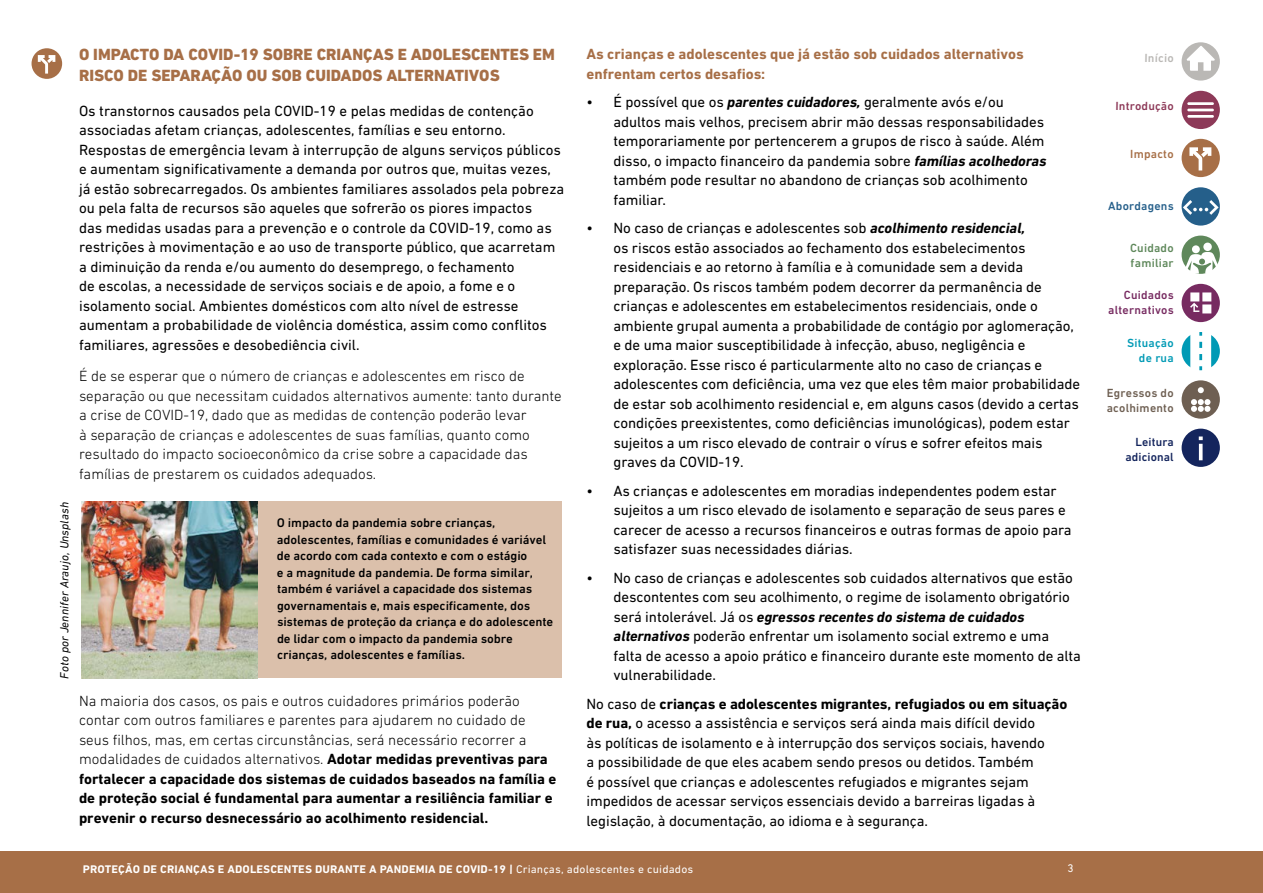
<style>
.page{position:relative;width:1263px;height:893px;background:#fff}
.page>*{position:absolute;margin:0;border:0;box-sizing:border-box;transform-origin:0 0}
.t1{font:800 16.5px/21px "DIN Next W1 G";color:#a76f47}
.t2{font:15px/19.5px "DIN Next W1 G";letter-spacing:-.005em;color:#000}
.t3{font:300 15px/19.5px "DIN Next W1 G";color:#000}
.t4{font:700 15px/19.5px "DIN Next W1 G";color:#a76f47}
.t5{font:500 12.75px/16.5px "DIN Next W1 G";color:#000}
.t6{font:italic 12px "DIN Next W1 G";letter-spacing:.01em;color:#000}
.t7{font:500 12px/15px "DIN Next W1 G";letter-spacing:.02em;color:#6e5f52}
.t8{font:500 12px/15px "DIN Next W1 G";letter-spacing:.02em;color:#772b61;text-align:right}
.t9{font:500 12px/15px "DIN Next W1 G";letter-spacing:.01em;color:#14255d;text-align:right}
.t10{font:500 12px/15px "DIN Next W1 G";letter-spacing:.02em;color:#5f885b}
.t11{font:500 12px/15px "DIN Next W1 G";letter-spacing:.02em;color:#009ab5;text-align:right}
.t12{font:500 12px "DIN Next W1 G";color:#8d3958}
.t13{font:500 12px "DIN Next W1 G";letter-spacing:.02em;color:#255f8a}
.t14{font:500 12px "DIN Next W1 G";letter-spacing:.02em;color:#a76f47}
.t15{font:500 12px "DIN Next W1 G";color:#bab8b5}
.t16{font:700 11.25px "DIN Next W1 G";color:#fff}
.t17{font:11.25px "DIN Next W1 G";color:#fff}
.s1{font-weight:700}
.s2{font-weight:700;font-style:italic}
.s3{font-weight:400}
</style>
<div class="page">
<div style="left:32px;top:48px;width:30px;height:31px;background:#a76f47;border-radius:50%"></div>
<svg style="left:38px;top:55px;width:17px;height:19px"></svg>
<div style="left:0;top:851px;width:1263px;height:42px;background:#a76f47"></div>
<div style="left:258px;top:502px;width:303px;height:176px;background:#dbc0ab"></div>
<img style="left:82px;top:501px;width:176px;height:177px">
<div style="left:1181px;top:42px;width:39px;height:39px;background:#bab8b5;border-radius:50%"></div>
<div style="left:1181px;top:91px;width:39px;height:38px;background:#8d3958;border-radius:50%"></div>
<hr style="left:1187px;top:102px;width:27px;height:3px;background:#fff">
<hr style="left:1187px;top:109px;width:27px;height:2px;background:#fff">
<hr style="left:1187px;top:115px;width:27px;height:3px;background:#fff">
<div style="left:1181px;top:139px;width:39px;height:38px;background:#a76f47;border-radius:50%"></div>
<svg style="left:1189px;top:147px;width:22px;height:23px"></svg>
<div style="left:1181px;top:380px;width:39px;height:39px;background:#6e5f52;border-radius:50%"></div>
<svg style="left:1198px;top:387px;width:6px;height:6px"></svg>
<svg style="left:1191px;top:399px;width:19px;height:13px"></svg>
<svg style="left:1181px;top:332px;width:39px;height:38px"></svg>
<svg style="left:1190px;top:332px;width:21px;height:39px"></svg>
<div style="left:1181px;top:187px;width:39px;height:39px;background:#255f8a;border-radius:50%"></div>
<svg style="left:1183px;top:200px;width:35px;height:15px"></svg>
<svg style="left:1186px;top:46px;width:29px;height:25px"></svg>
<div style="left:1181px;top:236px;width:39px;height:38px;background:#5f885b;border-radius:50%"></div>
<svg style="left:1184px;top:252px;width:35px;height:22px"></svg>
<div style="left:1192px;top:245px;width:8px;height:8px;background:#fff;border-radius:50%"></div>
<div style="left:1203px;top:243px;width:9px;height:8px;background:#fff;border-radius:50%"></div>
<div style="left:1181px;top:284px;width:39px;height:38px;background:#772b61;border-radius:50%"></div>
<svg style="left:1190px;top:292px;width:21px;height:21px"></svg>
<div style="left:1181px;top:429px;width:39px;height:38px;background:#14255d;border-radius:50%"></div>
<svg style="left:1199px;top:436px;width:4px;height:4px"></svg>
<hr style="left:1199px;top:444px;width:3px;height:16px;background:#fff">
<p class="t6" style="left:57px;top:679px;width:178px;rotate:-90deg">Foto por Jennifer Araujo, Unsplash</p>
<p class="t1" style="left:79px;top:44px;width:477px">O IMPACTO DA COVID-19 SOBRE CRIANÇAS E ADOLESCENTES EM<br>RISCO DE SEPARAÇÃO OU SOB CUIDADOS ALTERNATIVOS</p>
<p class="t2" style="left:79px;top:101px;width:487px">Os transtornos causados pela COVID-19 e pelas medidas de contenção associadas afetam crianças, adolescentes, famílias e seu entorno.<br>Respostas de emergência levam à interrupção de alguns serviços públicos e aumentam significativamente a demanda por outros que, muitas vezes, já estão sobrecarregados. Os ambientes familiares assolados pela pobreza ou pela falta de recursos são aqueles que sofrerão os piores impactos<br>das medidas usadas para a prevenção e o controle da COVID-19, como as restrições à movimentação e ao uso de transporte público, que acarretam a diminuição da renda e/ou aumento do desemprego, o fechamento<br>de escolas, a necessidade de serviços sociais e de apoio, a fome e o isolamento social. Ambientes domésticos com alto nível de estresse aumentam a probabilidade de violência doméstica, assim como conflitos familiares, agressões e desobediência civil.</p>
<p class="t3" style="left:79px;top:366px;width:484px">É de se esperar que o número de crianças e adolescentes em risco de separação ou que necessitam cuidados alternativos aumente: tanto durante a crise de COVID-19, dado que as medidas de contenção poderão levar<br>à separação de crianças e adolescentes de suas famílias, quanto como resultado do impacto socioeconômico da crise sobre a capacidade das famílias de prestarem os cuidados adequados.</p>
<p class="t5" style="left:277px;top:514px;width:278px">O impacto da pandemia sobre crianças, adolescentes, famílias e comunidades é variável de acordo com cada contexto e com o estágio<br>e a magnitude da pandemia. De forma similar, também é variável a capacidade dos sistemas governamentais e, mais especificamente, dos sistemas de proteção da criança e do adolescente de lidar com o impacto da pandemia sobre crianças, adolescentes e famílias.</p>
<p class="t3" style="left:79px;top:691px;width:479px">Na maioria dos casos, os pais e outros cuidadores primários poderão contar com outros familiares e parentes para ajudarem no cuidado de seus filhos, mas, em certas circunstâncias, será necessário recorrer a modalidades de cuidados alternativos. <span class="s1">Adotar medidas preventivas para fortalecer a capacidade dos sistemas de cuidados baseados na família e de proteção social é fundamental para aumentar a resiliência familiar e prevenir o recurso desnecessário ao acolhimento residencial.</span></p>
<p class="t4" style="left:586px;top:44px;width:439px">As crianças e adolescentes que já estão sob cuidados alternativos enfrentam certos desafios:</p>
<p class="t2" style="left:613px;top:92px;width:434px;text-indent:-27px">• É possível que os <span class="s2">parentes cuidadores,</span> geralmente avós e/ou adultos mais velhos, precisem abrir mão dessas responsabilidades temporariamente por pertencerem a grupos de risco à saúde. Além disso, o impacto financeiro da pandemia sobre <span class="s2">famílias acolhedoras </span>também pode resultar no abandono de crianças sob acolhimento familiar.</p>
<p class="t2" style="left:613px;top:218px;width:468px;text-indent:-27px">• No caso de crianças e adolescentes sob <span class="s2">acolhimento residencial,<br></span>os riscos estão associados ao fechamento dos estabelecimentos residenciais e ao retorno à família e à comunidade sem a devida preparação. Os riscos também podem decorrer da permanência de crianças e adolescentes em estabelecimentos residenciais, onde o ambiente grupal aumenta a probabilidade de contágio por aglomeração, e de uma maior susceptibilidade à infecção, abuso, negligência e exploração. Esse risco é particularmente alto no caso de crianças e adolescentes com deficiência, uma vez que eles têm maior probabilidade de estar sob acolhimento residencial e, em alguns casos (devido a certas condições preexistentes, como deficiências imunológicas), podem estar sujeitos a um risco elevado de contrair o vírus e sofrer efeitos mais graves da COVID-19.</p>
<p class="t2" style="left:613px;top:481px;width:460px;text-indent:-27px">• As crianças e adolescentes em moradias independentes podem estar sujeitos a um risco elevado de isolamento e separação de seus pares e carecer de acesso a recursos financeiros e outras formas de apoio para satisfazer suas necessidades diárias.</p>
<p class="t2" style="left:613px;top:568px;width:469px;text-indent:-27px">• No caso de crianças e adolescentes sob cuidados alternativos que estão descontentes com seu acolhimento, o regime de isolamento obrigatório será intolerável. Já os <span class="s2">egressos recentes do sistema de cuidados alternativos</span> poderão enfrentar um isolamento social extremo e uma falta de acesso a apoio prático e financeiro durante este momento de alta vulnerabilidade.</p>
<p class="t2" style="left:586px;top:694px;width:482px">No caso de <span class="s1">crianças e adolescentes migrantes, refugiados ou em situação de rua,</span> o acesso a assistência e serviços será ainda mais difícil devido<br>às políticas de isolamento e à interrupção dos serviços sociais, havendo<br>a possibilidade de que eles acabem sendo presos ou detidos. Também<br>é possível que crianças e adolescentes refugiados e migrantes sejam impedidos de acessar serviços essenciais devido a barreiras ligadas à legislação, à documentação, ao idioma e à segurança.</p>
<p class="t16" style="left:83px;top:862px;width:612px">PROTEÇÃO DE CRIANÇAS E ADOLESCENTES DURANTE A PANDEMIA DE COVID-19 | <span class="s3">Crianças, adolescentes e cuidados</span></p>
<p class="t17" style="left:1067px;top:862px;width:8px">3</p>
<p class="t15" style="left:1144px;top:51px;width:31px">Início</p>
<p class="t12" style="left:1115px;top:99px;width:60px">Introdução</p>
<p class="t14" style="left:1130px;top:147px;width:45px">Impacto</p>
<p class="t13" style="left:1108px;top:199px;width:67px">Abordagens</p>
<p class="t10" style="left:1130px;top:240px;width:45px">Cuidado familiar</p>
<p class="t8" style="left:1108px;top:287px;width:67px">Cuidados alternativos</p>
<p class="t11" style="left:1127px;top:335px;width:48px">Situação de rua</p>
<p class="t7" style="left:1107px;top:385px;width:68px">Egressos do acolhimento</p>
<p class="t9" style="left:1125px;top:434px;width:50px">Leitura adicional</p>
</div>
